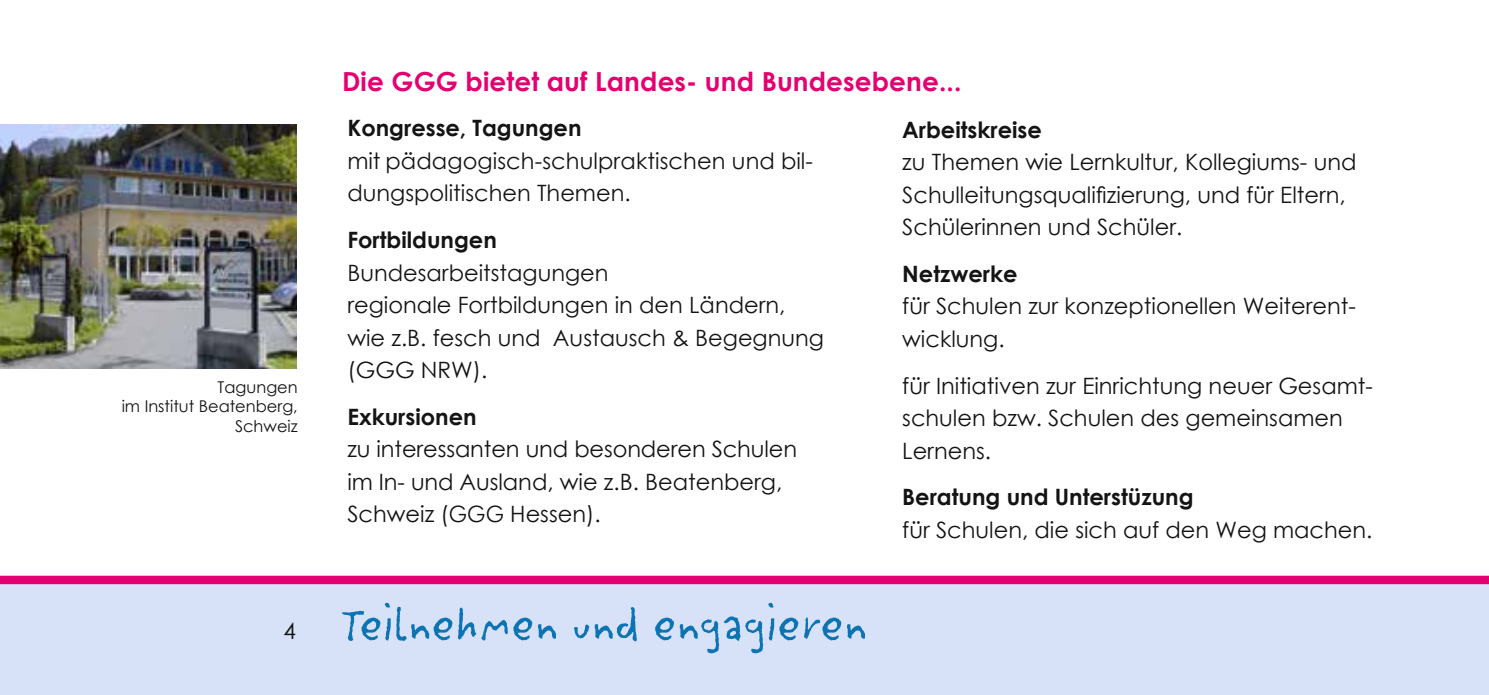
<style>
.page{position:relative;width:1489px;height:695px;background:#fff}
.page>*{position:absolute;margin:0;border:0;box-sizing:border-box;transform-origin:0 0}
.t1{font:700 26.25px "Century Gothic";letter-spacing:.005em;color:#e40070}
.t2{font:22.5px/32.5px "Century Gothic";color:#131413}
.t3{font:700 22.5px "Century Gothic";color:#131413}
.t4{font:16.25px/19.5px "Century Gothic";color:#131413;text-align:right}
.s1{font-family:"Futura BT";font-weight:300}
</style>
<div class="page">
<div style="left:0;top:579px;width:1488px;height:115px;background:#d7e1f7"></div>
<div style="left:0;top:575px;width:1488px;height:9px;background:#e40070"></div>
<img style="left:0;top:124px;width:297px;height:245px">
<svg style="left:342px;top:602px;width:523px;height:51px"></svg>
<p class="t4" style="left:122px;top:377px;width:177px">Tagungen<br>im Institut Beatenberg,<br>Schweiz</p>
<p class="t2" style="left:283px;top:614px;width:14px">4</p>
<p class="t1" style="left:342px;top:61px;width:620px">Die GGG bietet auf Landes- und Bundesebene...</p>
<p class="t3" style="left:347px;top:111px;width:236px">Kongresse, Tagungen</p>
<p class="t2" style="left:347px;top:144px;width:467px">mit pädagogisch-schulpraktischen und bil&shy;dungspolitischen Themen.</p>
<p class="t3" style="left:347px;top:223px;width:151px">Fortbildungen</p>
<p class="t2" style="left:347px;top:256px;width:478px">Bundesarbeitstagungen<br>regionale Fortbildungen in den Ländern, wie z.B. fesch und Austausch &amp; Begegnung (GGG NRW).</p>
<p class="t3" style="left:347px;top:399px;width:131px">Exkursionen</p>
<p class="t2" style="left:347px;top:432px;width:451px">zu interessanten und besonderen Schulen im In- und Ausland, wie z.B. Beatenberg,<br>Schweiz (<span class="s1">GGG</span> Hessen).</p>
<p class="t3" style="left:902px;top:112px;width:141px">Arbeitskreise</p>
<p class="t2" style="left:902px;top:145px;width:456px">zu Themen wie Lernkultur, Kollegiums- und<br>Schulleitungsqualifizierung, und für Eltern,<br>Schülerinnen und Schüler.</p>
<p class="t3" style="left:902px;top:256px;width:117px">Netzwerke</p>
<p class="t2" style="left:902px;top:289px;width:455px">für Schulen zur konzeptionellen Weiterent&shy;wicklung.</p>
<p class="t2" style="left:902px;top:369px;width:472px">für Initiativen zur Einrichtung neuer Gesamt&shy;schulen bzw. Schulen des gemeinsamen<br>Lernens.</p>
<p class="t3" style="left:902px;top:480px;width:293px">Beratung und Unterstüzung</p>
<p class="t2" style="left:902px;top:513px;width:472px">für Schulen, die sich auf den Weg machen.</p>
</div>
